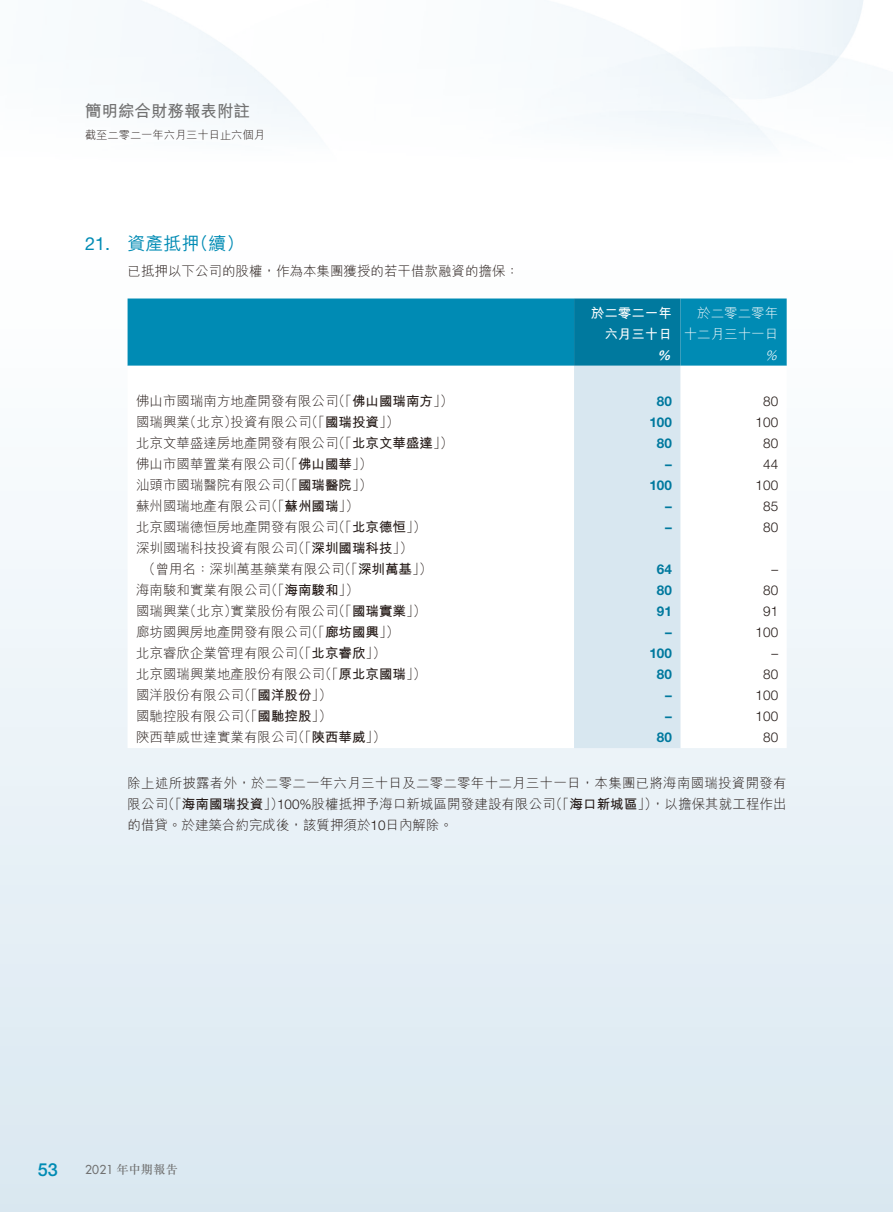
<style>
.page{position:relative;width:893px;height:1212px;background:#fff}
.page>*{position:absolute;margin:0;border:0;box-sizing:border-box;transform-origin:0 0}
.t1{font:18px "M Hei HK Medium E Ten B5 H";color:#008bb4}
.t2{font:500 18px "Helvetica Neue LT Std";color:#008bb4}
.t3{font:16.5px "M Hei HK Bold E Ten B5 H";color:#717171}
.t4{font:13.5px/21px "M Hei HK Light E Ten B5 H";color:#231916}
.t5{font:300 13.5px "Helvetica Neue LT Std";color:#231916}
.t6{font:700 13.5px "Helvetica Neue LT Std";color:#00799e}
.t7{font:13.5px/21px "M Hei HK Light E Ten B5 H";color:#fff;text-align:right}
.t8{font:13.5px "M Hei HK Bold E Ten B5 H";color:#fff}
.t9{font:italic 700 13.5px "Helvetica Neue LT Std";color:#fff}
.t10{font:italic 300 13.5px "Helvetica Neue LT Std";color:#fff}
.t11{font:12px "M Sung HK Medium E Ten B5 H";letter-spacing:.02em;color:#717171}
.t12{font:11.25px "M Hei HK Light E Ten B5 H";color:#231916}
.s1{font-family:"Helvetica Neue LT Std"}
.s2{font-family:"M Hei HK Bold E Ten B5 H"}
.s3{font-family:"Helvetica Neue LT Std";font-weight:300}
.s4{font-family:"Futura Std";font-weight:500}
</style>
<div class="page">
<div style="left:0;top:226px;width:893px;height:986px;background:linear-gradient(to bottom,#fff,#dae8f1)"></div>
<div style="left:128px;top:298px;width:659px;height:68px;background:#008bb4"></div>
<svg style="left:128px;top:366px;width:659px;height:382px"></svg>
<svg style="left:574px;top:298px;width:106px;height:450px;background:#b7d6e3"></svg>
<p class="t3" style="left:85px;top:104px;width:166px">簡明綜合財務報表附註</p>
<p class="t12" style="left:85px;top:131px;width:181px">截至二零二一年六月三十日止六個月</p>
<h1 class="t1" style="left:85px;top:236px;width:161px"><span class="s1">21.</span> 資產抵押（續）</h1>
<p class="t4" style="left:128px;top:262px;width:393px">已抵押以下公司的股權，作為本集團獲授的若干借款融資的擔保：</p>
<p class="t7" style="left:604px;top:304px;width:175px">於二零二零年<br><span class="s2">六月三十日</span> 十二月三十一日</p>
<p class="t9" style="left:657px;top:350px;width:18px">%</p>
<p class="t10" style="left:765px;top:350px;width:17px">%</p>
<p class="t8" style="left:591px;top:308px;width:82px">於二零二一年</p>
<p class="t4" style="left:136px;top:392px;width:319px">佛山市國瑞南方地產開發有限公司（「<span class="s2">佛山國瑞南方</span>」）</p>
<p class="t6" style="left:657px;top:396px;width:17px">80</p>
<p class="t5" style="left:763px;top:396px;width:17px">80</p>
<p class="t4" style="left:136px;top:413px;width:265px">國瑞興業（北京）投資有限公司（「<span class="s2">國瑞投資</span>」）</p>
<p class="t6" style="left:649px;top:417px;width:24px">100</p>
<p class="t5" style="left:756px;top:417px;width:24px">100</p>
<p class="t4" style="left:136px;top:434px;width:319px">北京文華盛達房地產開發有限公司（「<span class="s2">北京文華盛達</span>」）</p>
<p class="t6" style="left:657px;top:438px;width:17px">80</p>
<p class="t5" style="left:763px;top:438px;width:17px">80</p>
<p class="t4" style="left:136px;top:455px;width:238px">佛山市國華置業有限公司（「<span class="s2">佛山國華</span>」）</p>
<p class="t6" style="left:665px;top:459px;width:8px">–</p>
<p class="t5" style="left:763px;top:459px;width:17px">44</p>
<p class="t4" style="left:136px;top:476px;width:238px">汕頭市國瑞醫院有限公司（「<span class="s2">國瑞醫院</span>」）</p>
<p class="t6" style="left:649px;top:480px;width:24px">100</p>
<p class="t5" style="left:756px;top:480px;width:24px">100</p>
<p class="t4" style="left:136px;top:497px;width:224px">蘇州國瑞地產有限公司（「<span class="s2">蘇州國瑞</span>」）</p>
<p class="t6" style="left:665px;top:501px;width:8px">–</p>
<p class="t5" style="left:763px;top:501px;width:17px">85</p>
<p class="t4" style="left:136px;top:518px;width:292px">北京國瑞德恒房地產開發有限公司（「<span class="s2">北京德恒</span>」）</p>
<p class="t6" style="left:665px;top:522px;width:8px">–</p>
<p class="t5" style="left:763px;top:522px;width:17px">80</p>
<p class="t4" style="left:142px;top:539px;width:292px;text-indent:-6px">深圳國瑞科技投資有限公司（「<span class="s2">深圳國瑞科技</span>」）<br>（曾用名：深圳萬基藥業有限公司（「<span class="s2">深圳萬基</span>」）</p>
<p class="t6" style="left:657px;top:564px;width:17px">64</p>
<p class="t5" style="left:771px;top:564px;width:8px">–</p>
<p class="t4" style="left:136px;top:581px;width:224px">海南駿和實業有限公司（「<span class="s2">海南駿和</span>」）</p>
<p class="t6" style="left:657px;top:585px;width:17px">80</p>
<p class="t5" style="left:763px;top:585px;width:17px">80</p>
<p class="t4" style="left:136px;top:602px;width:292px">國瑞興業（北京）實業股份有限公司（「<span class="s2">國瑞實業</span>」）</p>
<p class="t6" style="left:657px;top:606px;width:17px">91</p>
<p class="t5" style="left:763px;top:606px;width:17px">91</p>
<p class="t4" style="left:136px;top:623px;width:265px">廊坊國興房地產開發有限公司（「<span class="s2">廊坊國興</span>」）</p>
<p class="t6" style="left:665px;top:627px;width:8px">–</p>
<p class="t5" style="left:756px;top:627px;width:24px">100</p>
<p class="t4" style="left:136px;top:644px;width:251px">北京睿欣企業管理有限公司（「<span class="s2">北京睿欣</span>」）</p>
<p class="t6" style="left:649px;top:648px;width:24px">100</p>
<p class="t5" style="left:771px;top:648px;width:8px">–</p>
<p class="t4" style="left:136px;top:665px;width:292px">北京國瑞興業地產股份有限公司（「<span class="s2">原北京國瑞</span>」）</p>
<p class="t6" style="left:657px;top:669px;width:17px">80</p>
<p class="t5" style="left:763px;top:669px;width:17px">80</p>
<p class="t4" style="left:136px;top:686px;width:197px">國洋股份有限公司（「<span class="s2">國洋股份</span>」）</p>
<p class="t6" style="left:665px;top:690px;width:8px">–</p>
<p class="t5" style="left:756px;top:690px;width:24px">100</p>
<p class="t4" style="left:136px;top:707px;width:197px">國馳控股有限公司（「<span class="s2">國馳控股</span>」）</p>
<p class="t6" style="left:665px;top:711px;width:8px">–</p>
<p class="t5" style="left:756px;top:711px;width:24px">100</p>
<p class="t4" style="left:136px;top:728px;width:251px">陝西華威世達實業有限公司（「<span class="s2">陝西華威</span>」）</p>
<p class="t6" style="left:657px;top:732px;width:17px">80</p>
<p class="t5" style="left:763px;top:732px;width:17px">80</p>
<p class="t4" style="left:128px;top:775px;width:661px;text-align:justify">除上述所披露者外，於二零二一年六月三十日及二零二零年十二月三十一日，本集團已將海南國瑞投資開發有限公司（「<span class="s2">海南國瑞投資</span>」）<span class="s3">100%</span>股權抵押予海口新城區開發建設有限公司（「<span class="s2">海口新城區</span>」），以擔保其就工程作出的借貸。於建築合約完成後，該質押須於<span class="s3">10</span>日內解除。</p>
<h1 class="t2" style="left:38px;top:1163px;width:22px">53</h1>
<p class="t11" style="left:85px;top:1165px;width:94px"><span class="s4">2021</span> 年中期報告</p>
</div>
